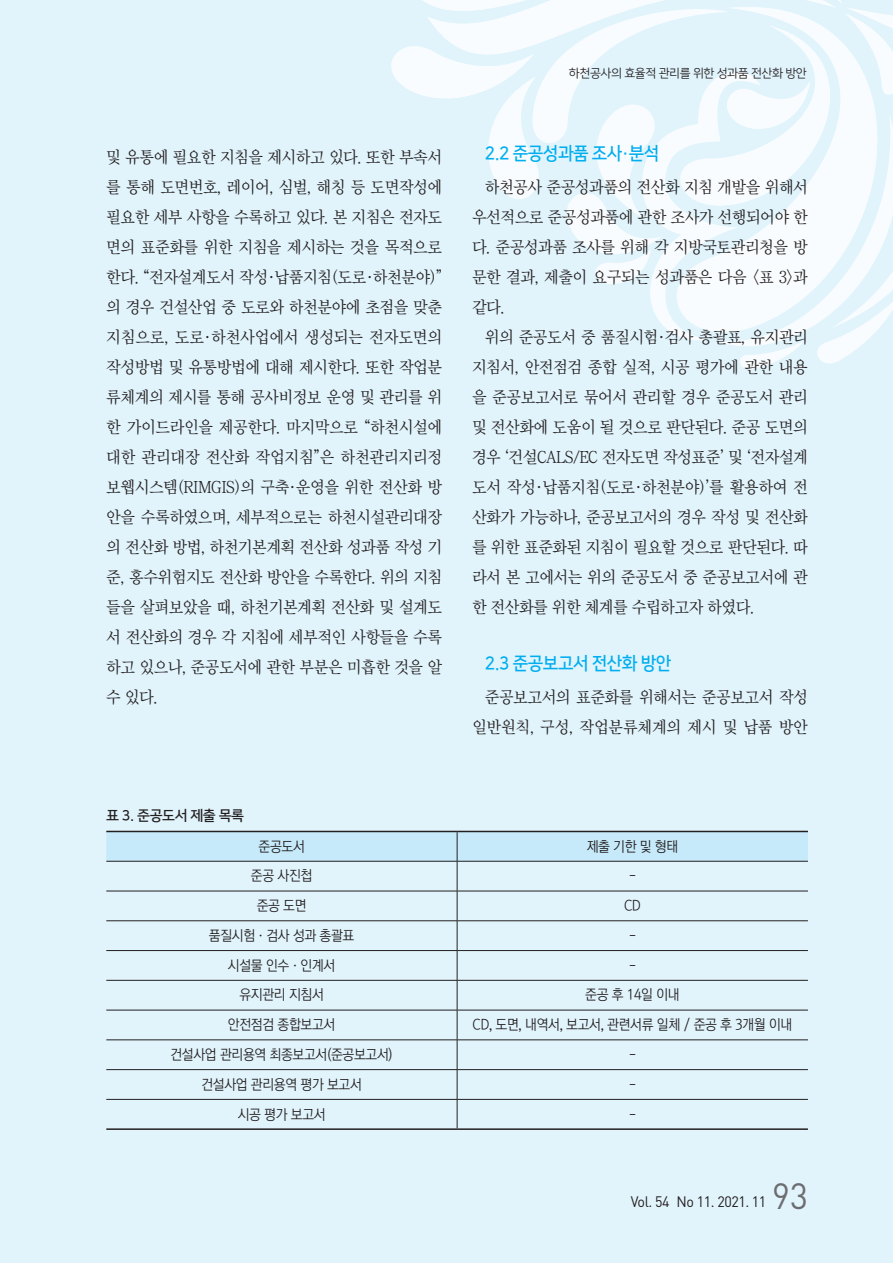
<style>
.page{position:relative;width:893px;height:1263px;background:#e1f4fc}
.page>*{position:absolute;margin:0;border:0;box-sizing:border-box;transform-origin:0 0}
.t1{font:36px "DIN Pro";color:#6c6d70;scale:.95 1}
._2_소타이틀{font:18px "Nanum Square B";letter-spacing:-.03em;color:#00aeef;scale:.95 1}
.t2{font:16.5px/30px "Chosun Sm";letter-spacing:-.03em;color:#231f20;text-align:justify}
.t3{font:15px "DIN Pro";letter-spacing:-.03em;color:#231f20;scale:.95 1}
._5_표안_윤고딕{font:14.25px "Korean GD12 R";letter-spacing:-.03em;color:#231f20;scale:.95 1}
._4_표그림제목{font:14.25px "Nanum Square B";letter-spacing:-.03em;color:#231f20}
.t4{font:12px "Nanum Square R";letter-spacing:-.03em;color:#231f20}
</style>
<div class="page">
<svg style="left:740px;top:346px;width:120px;height:23px"></svg>
<svg style="left:391px;top:13px;width:502px;height:333px"></svg>
<svg style="left:393px;top:0;width:486px;height:206px"></svg>
<svg style="left:391px;top:262px;width:165px;height:84px"></svg>
<svg style="left:106px;top:832px;width:702px;height:29px;background:#c3e6f6"></svg>
<hr style="left:106px;top:861px;width:351px;height:1px;background:#231f20">
<hr style="left:457px;top:861px;width:351px;height:1px;background:#231f20">
<hr style="left:457px;top:861px;width:1px;height:30px;background:#231f20">
<hr style="left:106px;top:891px;width:351px;height:1px;background:#231f20">
<hr style="left:457px;top:891px;width:351px;height:1px;background:#231f20">
<hr style="left:106px;top:920px;width:351px;height:1px;background:#231f20">
<hr style="left:457px;top:920px;width:351px;height:1px;background:#231f20">
<hr style="left:106px;top:950px;width:351px;height:1px;background:#231f20">
<hr style="left:457px;top:950px;width:351px;height:1px;background:#231f20">
<svg style="left:457px;top:891px;width:1px;height:89px"></svg>
<hr style="left:106px;top:980px;width:351px;height:1px;background:#231f20">
<hr style="left:457px;top:980px;width:351px;height:1px;background:#231f20">
<hr style="left:457px;top:980px;width:1px;height:30px;background:#231f20">
<hr style="left:106px;top:1010px;width:351px;height:1px;background:#231f20">
<hr style="left:457px;top:1010px;width:351px;height:1px;background:#231f20">
<hr style="left:106px;top:1039px;width:351px;height:1px;background:#231f20">
<hr style="left:457px;top:1039px;width:351px;height:1px;background:#231f20">
<hr style="left:106px;top:1069px;width:351px;height:1px;background:#231f20">
<hr style="left:457px;top:1069px;width:351px;height:1px;background:#231f20">
<hr style="left:106px;top:1099px;width:351px;height:1px;background:#231f20">
<hr style="left:457px;top:1099px;width:351px;height:1px;background:#231f20">
<svg style="left:457px;top:1010px;width:1px;height:118px"></svg>
<hr style="left:106px;top:831px;width:351px;height:1px;background:#231f20">
<hr style="left:457px;top:831px;width:351px;height:1px;background:#231f20">
<hr style="left:106px;top:1128px;width:351px;height:2px;background:#231f20">
<hr style="left:457px;top:1128px;width:351px;height:2px;background:#231f20">
<p class="t4" style="left:569px;top:67px;width:239px">하천공사의 효율적 관리를 위한 성과품 전산화 방안</p>
<p class="t2" style="left:106px;top:142px;width:337px">및 유통에 필요한 지침을 제시하고 있다. 또한 부속서 를 통해 도면번호, 레이어, 심벌, 해칭 등 도면작성에 필요한 세부 사항을 수록하고 있다. 본 지침은 전자도 면의 표준화를 위한 지침을 제시하는 것을 목적으로 한다. “전자설계도서 작성·납품지침(도로·하천분야)” 의 경우 건설산업 중 도로와 하천분야에 초점을 맞춘 지침으로, 도로·하천사업에서 생성되는 전자도면의 작성방법 및 유통방법에 대해 제시한다. 또한 작업분 류체계의 제시를 통해 공사비정보 운영 및 관리를 위 한 가이드라인을 제공한다. 마지막으로 “하천시설에 대한 관리대장 전산화 작업지침”은 하천관리지리정 보웹시스템(RIMGIS)의 구축·운영을 위한 전산화 방 안을 수록하였으며, 세부적으로는 하천시설관리대장 의 전산화 방법, 하천기본계획 전산화 성과품 작성 기 준, 홍수위험지도 전산화 방안을 수록한다. 위의 지침 들을 살펴보았을 때, 하천기본계획 전산화 및 설계도 서 전산화의 경우 각 지침에 세부적인 사항들을 수록 하고 있으나, 준공도서에 관한 부분은 미흡한 것을 알 수 있다.</p>
<p class="_2_소타이틀" style="left:485px;top:144px;width:185px">2.2 준공성과품 조사·분석</p>
<p class="t2" style="left:472px;top:172px;width:337px;text-indent:13px">하천공사 준공성과품의 전산화 지침 개발을 위해서 우선적으로 준공성과품에 관한 조사가 선행되어야 한 다. 준공성과품 조사를 위해 각 지방국토관리청을 방 문한 결과, 제출이 요구되는 성과품은 다음 &lt;표 3&gt;과 같다.</p>
<p class="t2" style="left:472px;top:322px;width:337px;text-indent:13px">위의 준공도서 중 품질시험·검사 총괄표, 유지관리 지침서, 안전점검 종합 실적, 시공 평가에 관한 내용 을 준공보고서로 묶어서 관리할 경우 준공도서 관리 및 전산화에 도움이 될 것으로 판단된다. 준공 도면의 경우 ‘건설CALS/EC 전자도면 작성표준’ 및 ‘전자설계 도서 작성·납품지침(도로·하천분야)’를 활용하여 전 산화가 가능하나, 준공보고서의 경우 작성 및 전산화 를 위한 표준화된 지침이 필요할 것으로 판단된다. 따 라서 본 고에서는 위의 준공도서 중 준공보고서에 관 한 전산화를 위한 체계를 수립하고자 하였다.</p>
<p class="_2_소타이틀" style="left:485px;top:654px;width:198px">2.3 준공보고서 전산화 방안</p>
<p class="t2" style="left:472px;top:682px;width:337px;text-align:right">준공보고서의 표준화를 위해서는 준공보고서 작성 일반원칙, 구성, 작업분류체계의 제시 및 납품 방안</p>
<p class="_4_표그림제목" style="left:106px;top:807px;width:139px">표 3. 준공도서 제출 목록</p>
<p class="_5_표안_윤고딕" style="left:258px;top:839px;width:50px">준공도서</p>
<p class="_5_표안_윤고딕" style="left:587px;top:839px;width:98px">제출 기한 및 형태</p>
<p class="_5_표안_윤고딕" style="left:251px;top:868px;width:66px">준공 사진첩</p>
<p class="_5_표안_윤고딕" style="left:629px;top:868px;width:9px">-</p>
<p class="_5_표안_윤고딕" style="left:257px;top:898px;width:54px">준공 도면</p>
<p class="_5_표안_윤고딕" style="left:624px;top:898px;width:19px">CD</p>
<p class="_5_표안_윤고딕" style="left:209px;top:928px;width:155px">품질시험·검사 성과 총괄표</p>
<p class="_5_표안_윤고딕" style="left:629px;top:928px;width:9px">-</p>
<p class="_5_표안_윤고딕" style="left:228px;top:958px;width:115px">시설물 인수·인계서</p>
<p class="_5_표안_윤고딕" style="left:629px;top:958px;width:9px">-</p>
<p class="_5_표안_윤고딕" style="left:239px;top:987px;width:90px">유지관리 지침서</p>
<p class="_5_표안_윤고딕" style="left:585px;top:987px;width:101px">준공 후 14일 이내</p>
<p class="_5_표안_윤고딕" style="left:228px;top:1017px;width:115px">안전점검 종합보고서</p>
<p class="_5_표안_윤고딕" style="left:473px;top:1017px;width:338px">CD, 도면, 내역서, 보고서, 관련서류 일체 / 준공 후 3개월 이내</p>
<p class="_5_표안_윤고딕" style="left:170px;top:1047px;width:236px">건설사업 관리용역 최종보고서(준공보고서)</p>
<p class="_5_표안_윤고딕" style="left:629px;top:1047px;width:9px">-</p>
<p class="_5_표안_윤고딕" style="left:201px;top:1077px;width:171px">건설사업 관리용역 평가 보고서</p>
<p class="_5_표안_윤고딕" style="left:629px;top:1077px;width:9px">-</p>
<p class="_5_표안_윤고딕" style="left:238px;top:1107px;width:94px">시공 평가 보고서</p>
<p class="_5_표안_윤고딕" style="left:629px;top:1107px;width:9px">-</p>
<p class="t3" style="left:631px;top:1191px;width:144px">Vol. 54 No 11. 2021. 11</p>
<h1 class="t1" style="left:772px;top:1171px;width:39px">93</h1>
</div>
